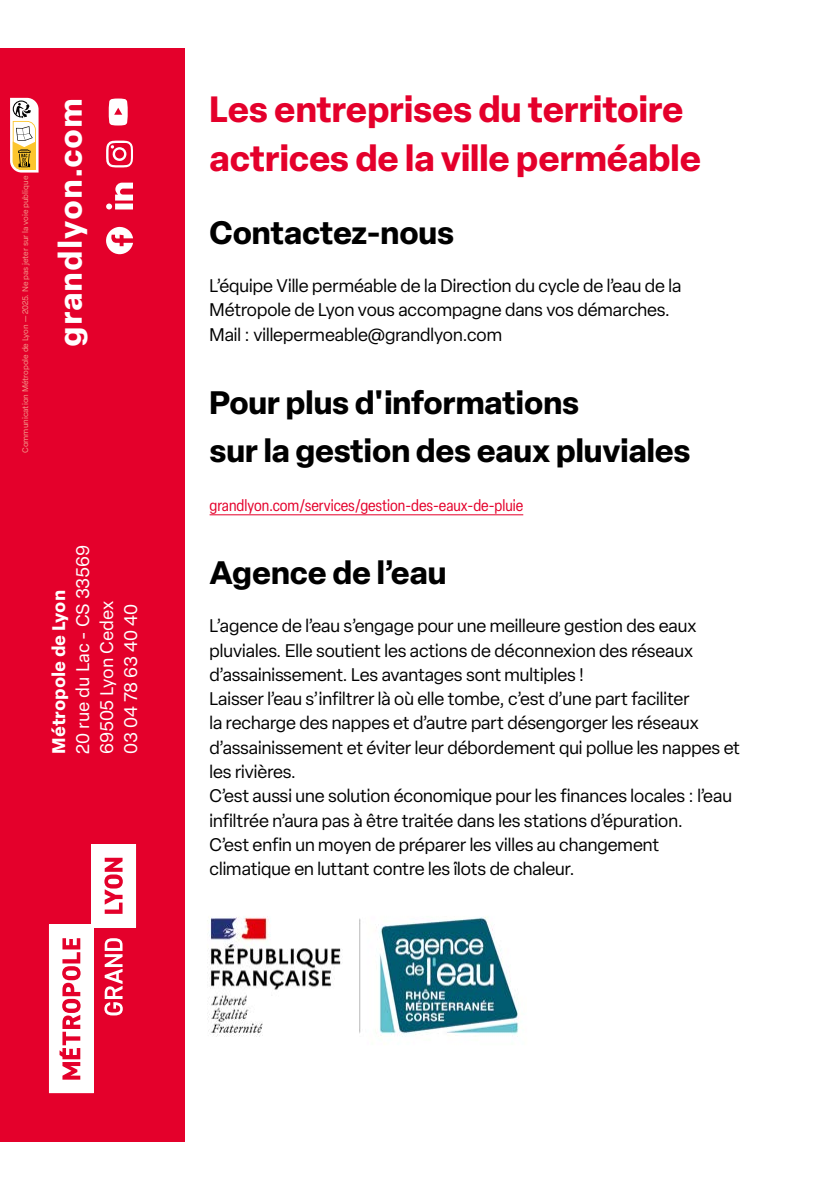
<style>
.page{position:relative;width:840px;height:1191px;background:#fff}
.page>*{position:absolute;margin:0;border:0;box-sizing:border-box;transform-origin:0 0}
.H2_-_Noir{font:700 36px/48.6px "Elza";color:#e4002b}
.H2_-_Noir-2{font:700 32px/48.6px "Elza";color:#000}
.t1{font:700 32px "Elza Text";letter-spacing:.03em;color:#fff}
.Texte_courant{font:18px/24.2px "Elza";color:#000}
.t2{font:18px/24px "Elza Text";letter-spacing:-.01em;color:#fff}
.t3{font:700 18px "Elza Text";color:#fff}
.Texte_courant-2{font:condensed 16px "Elza";color:#e4002b}
.t4{font:8px "Elza Text";color:#f39a8a}
</style>
<div class="page">
<div style="left:0;top:49px;width:185px;height:1093px;background:#e4002b"></div>
<svg style="left:10px;top:98px;width:29px;height:75px;background:#e0c6a3"></svg>
<hr style="left:209px;top:514px;width:314px;height:1px;background:#e4002b">
<img style="left:207px;top:916px;width:312px;height:121px">
<svg style="left:49px;top:844px;width:87px;height:249px"></svg>
<svg style="left:109px;top:98px;width:19px;height:27px"></svg>
<svg style="left:106px;top:226px;width:27px;height:28px"></svg>
<svg style="left:106px;top:141px;width:27px;height:26px"></svg>
<svg style="left:106px;top:183px;width:27px;height:26px"></svg>
<p class="t4" style="left:20px;top:453px;width:279px;rotate:-90deg">Communication Métropole de Lyon — 2025. Ne pas jeter sur la voie publique</p>
<h2 class="t1" style="left:46px;top:347px;width:251px;rotate:-90deg">grandlyon.com</h2>
<p class="t2" style="left:70px;top:753px;width:210px;rotate:-90deg">20 rue du Lac - CS 33569<br>69505 Lyon Cedex<br>03 04 78 63 40 40</p>
<p class="t3" style="left:45px;top:753px;width:165px;rotate:-90deg">Métropole de Lyon</p>
<p class="H2_-_Noir" style="left:209px;top:84px;width:493px">Les entreprises du territoire actrices de la ville perméable</p>
<p class="H2_-_Noir-2" style="left:209px;top:207px;width:246px">Contactez-nous</p>
<p class="Texte_courant" style="left:209px;top:274px;width:473px">L’équipe Ville perméable de la Direction du cycle de l’eau de la<br>Métropole de Lyon vous accompagne dans vos démarches.</p>
<p class="Texte_courant" style="left:209px;top:322px;width:294px">Mail : villepermeable@grandlyon.com</p>
<p class="H2_-_Noir-2" style="left:209px;top:377px;width:482px">Pour plus d'informations<br>sur la gestion des eaux pluviales</p>
<p class="Texte_courant-2" style="left:209px;top:495px;width:315px">grandlyon.com/services/gestion-des-eaux-de-pluie</p>
<p class="H2_-_Noir-2" style="left:209px;top:547px;width:238px">Agence de l’eau</p>
<p class="Texte_courant" style="left:209px;top:614px;width:488px">L’agence de l’eau s’engage pour une meilleure gestion des eaux pluviales. Elle soutient les actions de déconnexion des réseaux d’assainissement. Les avantages sont multiples !</p>
<p class="Texte_courant" style="left:209px;top:686px;width:531px">Laisser l’eau s’infiltrer là où elle tombe, c’est d’une part faciliter<br>la recharge des nappes et d’autre part désengorger les réseaux d’assainissement et éviter leur débordement qui pollue les nappes et les rivières.</p>
<p class="Texte_courant" style="left:209px;top:784px;width:523px">C’est aussi une solution économique pour les finances locales : l’eau infiltrée n’aura pas à être traitée dans les stations d’épuration.</p>
<p class="Texte_courant" style="left:209px;top:832px;width:451px">C’est enfin un moyen de préparer les villes au changement climatique en luttant contre les îlots de chaleur.</p>
</div>
